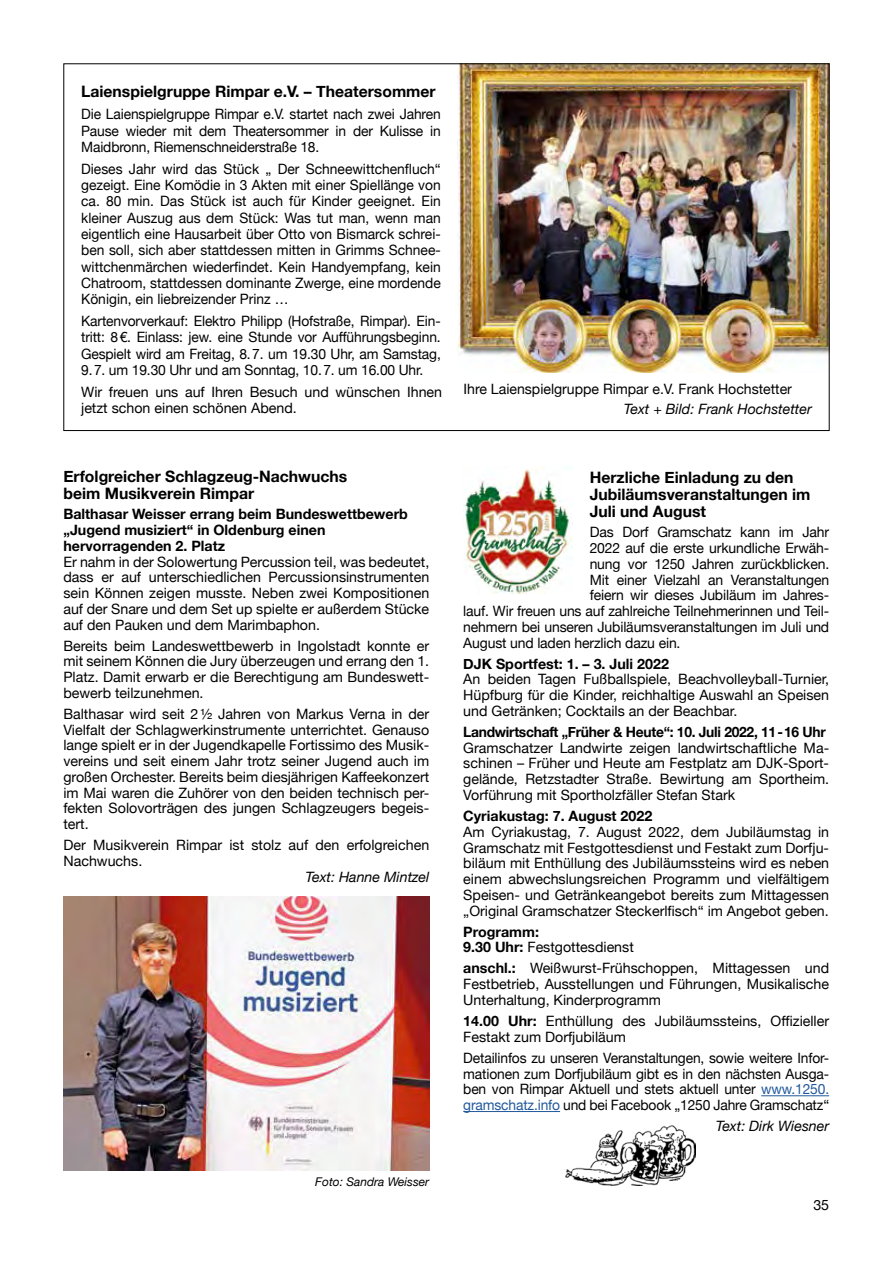
<style>
.page{position:relative;width:893px;height:1263px;background:#fff}
.page>*{position:absolute;margin:0;border:0;box-sizing:border-box;transform-origin:0 0}
.t1{font:700 15.75px/17.2px "Helvetica Neue";color:#000}
.t2{font:14.25px/15.8px "Helvetica Neue";color:#000;text-align:justify}
.t3{font:700 14.25px/15.8px "Helvetica Neue";color:#000}
.t4{font:italic 14.25px "Helvetica Neue";color:#000}
.t5{font:700 14.25px "Helvetica Neue";letter-spacing:-.02em;color:#000}
.t6{font:italic 12px "Helvetica Neue";color:#000}
.s1{font-weight:400}
.s2{font-weight:700}
.s3{color:#22599b}
</style>
<div class="page">
<img style="left:458px;top:65px;width:370px;height:307px">
<img style="left:63px;top:897px;width:366px;height:273px">
<hr style="left:761px;top:1095px;width:68px;height:1px;background:#22599b">
<hr style="left:463px;top:1111px;width:97px;height:1px;background:#22599b">
<img style="left:464px;top:469px;width:109px;height:125px">
<img style="left:565px;top:1126px;width:131px;height:60px">
<p class="t1" style="left:81px;top:83px;width:356px">Laienspielgruppe Rimpar e.V. – Theatersommer</p>
<p class="t2" style="left:81px;top:107px;width:361px;line-height:16.4px">Die Laienspielgruppe Rimpar e.V. startet nach zwei Jahren Pause wieder mit dem Theatersommer in der Kulisse in Maidbronn, Riemenschneiderstraße 18.</p>
<p class="t2" style="left:81px;top:161px;width:361px;line-height:16.4px">Dieses Jahr wird das Stück „ Der Schneewittchenfluch“ gezeigt. Eine Komödie in 3 Akten mit einer Spiellänge von ca. 80 min. Das Stück ist auch für Kinder geeignet. Ein kleiner Auszug aus dem Stück: Was tut man, wenn man eigentlich eine Hausarbeit über Otto von Bismarck schrei&shy;ben soll, sich aber stattdessen mitten in Grimms Schnee&shy;wittchenmärchen wiederfindet. Kein Handyempfang, kein Chatroom, stattdessen dominante Zwerge, eine mordende Königin, ein liebreizender Prinz …</p>
<p class="t2" style="left:81px;top:314px;width:361px;line-height:16.4px">Kartenvorverkauf: Elektro Philipp (Hofstraße, Rimpar). Ein&shy;tritt: 8€. Einlass: jew. eine Stunde vor Aufführungsbeginn.<br>Gespielt wird am Freitag, 8.7. um 19.30 Uhr, am Samstag, 9.7. um 19.30 Uhr und am Sonntag, 10.7. um 16.00 Uhr.</p>
<p class="t2" style="left:81px;top:384px;width:363px;line-height:16.4px">Wir freuen uns auf Ihren Besuch und wünschen Ihnen jetzt schon einen schönen Abend.</p>
<p class="t2" style="left:463px;top:382px;width:330px">Ihre Laienspielgruppe Rimpar e.V. Frank Hochstetter</p>
<p class="t4" style="left:624px;top:399px;width:190px">Text + Bild: Frank Hochstetter</p>
<p class="t1" style="left:63px;top:468px;width:285px">Erfolgreicher Schlagzeug-Nachwuchs beim Musikverein Rimpar</p>
<p class="t3" style="left:63px;top:507px;width:346px">Balthasar Weisser errang beim Bundeswettbewerb „Jugend musiziert“ in Oldenburg einen hervorragenden 2. Platz</p>
<p class="t2" style="left:63px;top:554px;width:367px">Er nahm in der Solowertung Percussion teil, was bedeutet, dass er auf unterschiedlichen Percussionsinstrumenten sein Können zeigen musste. Neben zwei Kompositionen auf der Snare und dem Set up spielte er außerdem Stücke auf den Pauken und dem Marimbaphon.</p>
<p class="t2" style="left:63px;top:638px;width:367px">Bereits beim Landeswettbewerb in Ingolstadt konnte er mit seinem Können die Jury überzeugen und errang den 1.<br>Platz. Damit erwarb er die Berechtigung am Bundeswett&shy;bewerb teilzunehmen.</p>
<p class="t2" style="left:63px;top:707px;width:367px">Balthasar wird seit 2½ Jahren von Markus Verna in der Vielfalt der Schlagwerkinstrumente unterrichtet. Genauso lange spielt er in der Jugendkapelle Fortissimo des Musik&shy;vereins und seit einem Jahr trotz seiner Jugend auch im großen Orchester. Bereits beim diesjährigen Kaffeekonzert im Mai waren die Zuhörer von den beiden technisch per&shy;fekten Solovorträgen des jungen Schlagzeugers begeis&shy;tert.</p>
<p class="t2" style="left:63px;top:838px;width:367px">Der Musikverein Rimpar ist stolz auf den erfolgreichen<br>Nachwuchs.</p>
<p class="t4" style="left:305px;top:866px;width:125px">Text: Hanne Mintzel</p>
<p class="t6" style="left:315px;top:1173px;width:115px">Foto: Sandra Weisser</p>
<p class="t1" style="left:590px;top:469px;width:222px">Herzliche Einladung zu den<br>Jubiläumsveranstaltungen im<br>Juli und August</p>
<p class="t2" style="left:590px;top:525px;width:241px">Das Dorf Gramschatz kann im Jahr</p>
<p class="t2" style="left:590px;top:541px;width:241px">2022 auf die erste urkundliche Erwäh-</p>
<p class="t2" style="left:590px;top:557px;width:241px">nung vor 1250 Jahren zurückblicken.</p>
<p class="t2" style="left:590px;top:572px;width:241px">Mit einer Vielzahl an Veranstaltungen</p>
<p class="t2" style="left:590px;top:588px;width:241px">feiern wir dieses Jubiläum im Jahres-</p>
<p class="t2" style="left:463px;top:604px;width:367px">lauf. Wir freuen uns auf zahlreiche Teilnehmerinnen und Teil-</p>
<p class="t2" style="left:463px;top:620px;width:367px">nehmern bei unseren Jubiläumsveranstaltungen im Juli und</p>
<p class="t2" style="left:463px;top:635px;width:219px">August und laden herzlich dazu ein.</p>
<p class="t3" style="left:463px;top:656px;width:207px">DJK Sportfest: 1. – 3. Juli 2022</p>
<p class="t2" style="left:463px;top:672px;width:367px">An beiden Tagen Fußballspiele, Beachvolleyball-Turnier, Hüpfburg für die Kinder, reichhaltige Auswahl an Speisen und Getränken; Cocktails an der Beachbar.</p>
<p class="t5" style="left:463px;top:721px;width:364px">Landwirtschaft „Früher &amp; Heute“: 10. Juli 2022, 11‐16 Uhr</p>
<p class="t2" style="left:463px;top:741px;width:367px">Gramschatzer Landwirte zeigen landwirtschaftliche Ma&shy;schinen – Früher und Heute am Festplatz am DJK-Sport&shy;gelände, Retzstadter Straße. Bewirtung am Sportheim.<br>Vorführung mit Sportholzfäller Stefan Stark</p>
<p class="t3" style="left:463px;top:808px;width:190px">Cyriakustag: 7. August 2022</p>
<p class="t2" style="left:463px;top:825px;width:367px">Am Cyriakustag, 7. August 2022, dem Jubiläumstag in Gramschatz mit Festgottesdienst und Festakt zum Dorfju&shy;biläum mit Enthüllung des Jubiläumssteins wird es neben einem abwechslungsreichen Programm und vielfältigem Speisen- und Getränkeangebot bereits zum Mittagessen „Original Gramschatzer Steckerlfisch“ im Angebot geben.</p>
<p class="t3" style="left:463px;top:924px;width:172px">Programm:<br>9.30 Uhr: <span class="s1">Festgottesdienst</span></p>
<p class="t2" style="left:463px;top:961px;width:367px"><span class="s2">anschl.:</span> Weißwurst-Frühschoppen, Mittagessen und Festbetrieb, Ausstellungen und Führungen, Musikalische Unterhaltung, Kinderprogramm</p>
<p class="t2" style="left:463px;top:1014px;width:367px"><span class="s2">14.00 Uhr:</span> Enthüllung des Jubiläumssteins, Offizieller<br>Festakt zum Dorfjubiläum</p>
<p class="t2" style="left:463px;top:1051px;width:367px">Detailinfos zu unseren Veranstaltungen, sowie weitere Infor&shy;mationen zum Dorfjubiläum gibt es in den nächsten Ausga&shy;ben von Rimpar Aktuell und stets aktuell unter <span class="s3">www.1250. gramschatz.info</span> und bei Facebook „1250 Jahre Gramschatz“</p>
<p class="t4" style="left:716px;top:1116px;width:115px">Text: Dirk Wiesner</p>
<p class="t2" style="left:813px;top:1197px;width:17px">35</p>
</div>
